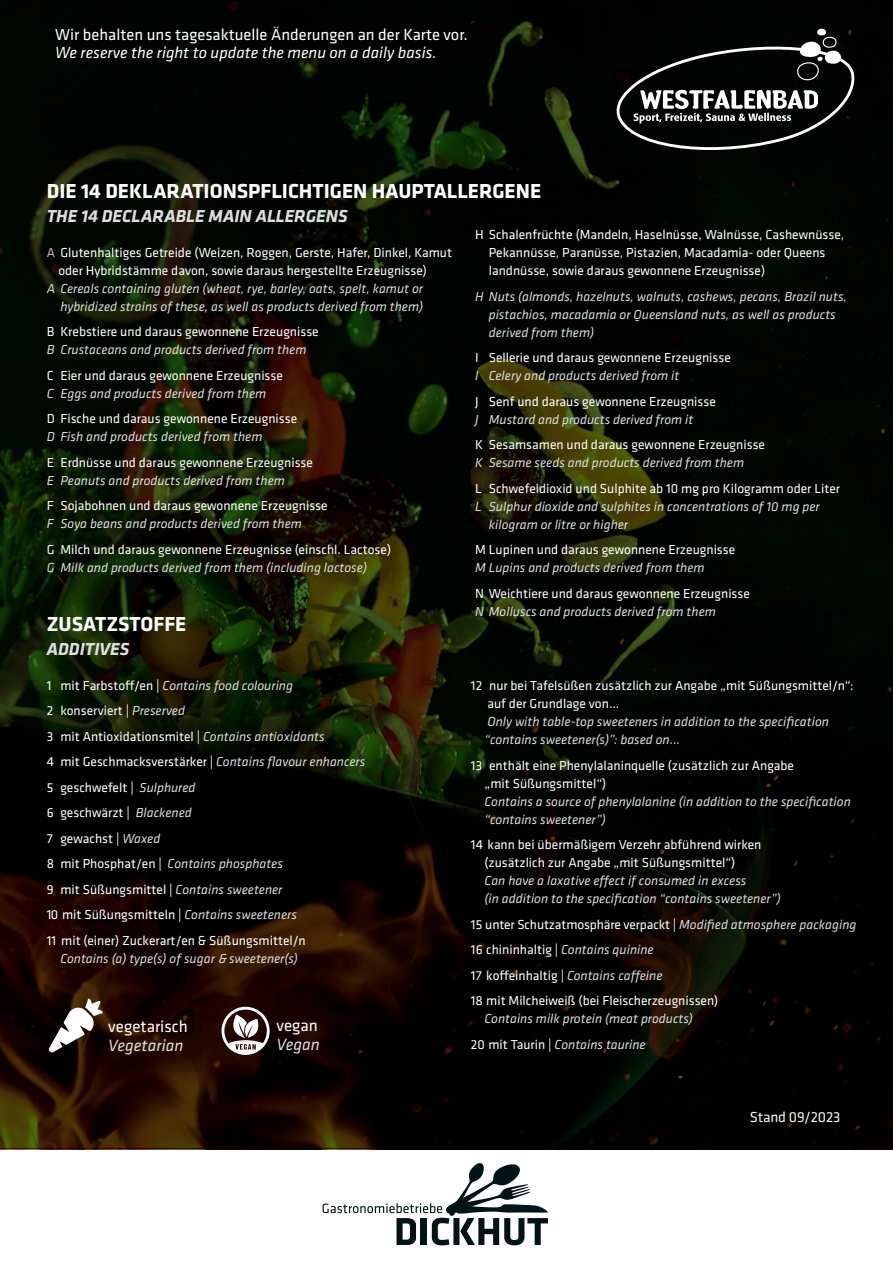
<style>
.page{position:relative;width:893px;height:1263px;background:#fff}
.page>*{position:absolute;margin:0;border:0;box-sizing:border-box;transform-origin:0 0}
.t1{font:700 21px "Klavika Basic";color:#fff}
.t2{font:italic 700 18px "Klavika Basic";color:#dddee0}
.t3{font:16.95px "Klavika Basic";color:#fff}
.t4{font:italic 16.95px "Klavika Basic";color:#dddee0}
.t5{font:16.5px "Klavika Basic";color:#fff}
.t6{font:italic 16.5px "Klavika Basic";color:#fff}
.t7{font:15px "Klavika Basic";letter-spacing:-.01em;color:#f9f5ec}
.t8{font:13.5px/25.5px "Klavika Basic";color:#fff}
.t9{font:italic 13.5px/18px "Klavika Basic";color:#dddee0}
.s1{color:#c9b29f}
.s2{font-style:italic;color:#dddee0}
.s3{font-style:inherit}
.s4{font-style:normal;color:#fff}
</style>
<div class="page">
<img style="left:0;top:0;width:893px;height:1149px">
<svg style="left:48px;top:998px;width:55px;height:54px"></svg>
<svg style="left:323px;top:1163px;width:225px;height:82px"></svg>
<svg style="left:614px;top:29px;width:244px;height:130px;background:#242724"></svg>
<svg style="left:222px;top:1007px;width:48px;height:48px"></svg>
<p class="t5" style="left:55px;top:24px;width:414px">Wir behalten uns tagesaktuelle Änderungen an der Karte vor.</p>
<p class="t6" style="left:55px;top:42px;width:383px">We reserve the right to update the menu on a daily basis.</p>
<h1 class="t1" style="left:47px;top:176px;width:496px">DIE 14 DEKLARATIONSPFLICHTIGEN HAUPTALLERGENE</h1>
<h2 class="t2" style="left:47px;top:203px;width:303px">THE 14 DECLARABLE MAIN ALLERGENS</h2>
<p class="t8" style="left:58px;top:243px;width:395px;line-height:18px;text-indent:-12px"><span class="s1">A</span> Glutenhaltiges Getreide (Weizen, Roggen, Gerste, Hafer, Dinkel, Kamut oder Hybridstämme davon, sowie daraus hergestellte Erzeugnisse)</p>
<p class="t9" style="left:47px;top:279px;width:378px;text-align:right">A Cereals containing gluten (wheat, rye, barley, oats, spelt, kamut or hybridized strains of these, as well as products derived from them)</p>
<p class="t8" style="left:47px;top:318px;width:273px">B Krebstiere und daraus gewonnene Erzeugnisse</p>
<p class="t9" style="left:47px;top:340px;width:261px">B Crustaceans and products derived from them</p>
<p class="t8" style="left:47px;top:362px;width:238px">C Eier und daraus gewonnene Erzeugnisse</p>
<p class="t9" style="left:47px;top:384px;width:221px">C Eggs and products derived from them</p>
<p class="t8" style="left:47px;top:405px;width:252px">D Fische und daraus gewonnene Erzeugnisse</p>
<p class="t9" style="left:47px;top:427px;width:217px">D Fish and products derived from them</p>
<p class="t8" style="left:47px;top:449px;width:268px">E Erdnüsse und daraus gewonnene Erzeugnisse</p>
<p class="t9" style="left:47px;top:471px;width:240px">E Peanuts and products derived from them</p>
<p class="t8" style="left:47px;top:492px;width:282px">F Sojabohnen und daraus gewonnene Erzeugnisse</p>
<p class="t9" style="left:47px;top:514px;width:257px">F Soya beans and products derived from them</p>
<p class="t8" style="left:47px;top:536px;width:346px">G Milch und daraus gewonnene Erzeugnisse (einschl. Lactose)</p>
<p class="t9" style="left:47px;top:558px;width:322px">G Milk and products derived from them (including lactose)</p>
<p class="t8" style="left:489px;top:225px;width:357px;line-height:18px;text-indent:-14px">H Schalenfrüchte (Mandeln, Haselnüsse, Walnüsse, Cashewnüsse,<br>Pekannüsse, Paranüsse, Pistazien, Macadamia- oder Queens landnüsse, sowie daraus gewonnene Erzeugnisse)</p>
<p class="t9" style="left:489px;top:287px;width:360px;text-indent:-14px">H Nuts (almonds, hazelnuts, walnuts, cashews, pecans, Brazil nuts, pistachios, macadamia or Queensland nuts, as well as products derived from them)</p>
<p class="t8" style="left:475px;top:345px;width:257px">I Sellerie und daraus gewonnene Erzeugnisse</p>
<p class="t9" style="left:475px;top:367px;width:206px">I Celery and products derived from it</p>
<p class="t8" style="left:475px;top:388px;width:242px">J Senf und daraus gewonnene Erzeugnisse</p>
<p class="t9" style="left:475px;top:410px;width:220px">J Mustard and products derived from it</p>
<p class="t8" style="left:475px;top:432px;width:291px">K Sesamsamen und daraus gewonnene Erzeugnisse</p>
<p class="t9" style="left:475px;top:454px;width:270px">K Sesame seeds and products derived from them</p>
<p class="t8" style="left:475px;top:475px;width:366px">L Schwefeldioxid und Sulphite ab 10 mg pro Kilogramm oder Liter</p>
<p class="t9" style="left:489px;top:497px;width:332px;text-indent:-14px">L Sulphur dioxide and sulphites in concentrations of 10 mg per kilogram or litre or higher</p>
<p class="t8" style="left:475px;top:537px;width:262px">M Lupinen und daraus gewonnene Erzeugnisse</p>
<p class="t9" style="left:475px;top:559px;width:231px">M Lupins and products derived from them</p>
<p class="t8" style="left:475px;top:580px;width:276px">N Weichtiere und daraus gewonnene Erzeugnisse</p>
<p class="t9" style="left:475px;top:602px;width:242px">N Molluscs and products derived from them</p>
<h1 class="t1" style="left:47px;top:609px;width:141px">ZUSATZSTOFFE</h1>
<h2 class="t2" style="left:47px;top:636px;width:84px">ADDITIVES</h2>
<p class="t8" style="left:47px;top:672px;width:320px">1 mit Farbstoff/en | <span class="s2">Contains food colouring<br></span>2 konserviert | <span class="s2">Preserved<br></span>3 mit Antioxidationsmitel | <span class="s2">Contains antioxidants<br></span>4 mit Geschmacksverstärker | <span class="s2">Contains flavour enhancers </span>5 geschwefelt | <span class="s2">Sulphured<br></span>6 geschwärzt | <span class="s2">Blackened<br></span>7 gewachst | <span class="s2">Waxed<br></span>8 mit Phosphat/en | <span class="s2">Contains phosphates<br></span>9 mit Süßungsmittel | <span class="s2">Contains sweetener<br></span>10 mit Süßungsmitteln | <span class="s2">Contains sweeteners<br></span>11 mit (einer) Zuckerart/en &amp; Süßungsmittel/n</p>
<p class="t9" style="left:60px;top:949px;width:239px">Contains (a) type(s) of sugar <span class="s3">&amp;</span>sweetener(s)</p>
<p class="t8" style="left:487px;top:676px;width:368px;line-height:18px;text-indent:-17px">12 nur bei Tafelsüßen zusätzlich zur Angabe „mit Süßungsmittel/n“: auf der Grundlage von...</p>
<p class="t9" style="left:485px;top:712px;width:346px">Only with table-top sweeteners in addition to the specification “contains sweetener(s)”: based on…</p>
<p class="t8" style="left:485px;top:756px;width:311px;line-height:18px;text-indent:-14px">13 enthält eine Phenylalaninquelle (zusätzlich zur Angabe „mit Süßungsmittel“)</p>
<p class="t9" style="left:485px;top:792px;width:368px">Contains a source of phenylalanine (in addition to the specification “contains sweetener”)</p>
<p class="t8" style="left:485px;top:835px;width:278px;line-height:18px;text-indent:-14px">14 kann bei übermäßigem Verzehr abführend wirken (zusätzlich zur Angabe „mit Süßungsmittel“)</p>
<p class="t9" style="left:485px;top:871px;width:298px">Can have a laxative effect if consumed in excess<br>(in addition to the specification “contains sweetener”)</p>
<p class="t8" style="left:471px;top:911px;width:387px">15 unter Schutzatmosphäre verpackt | <span class="s2">Modified atmosphere packaging </span>16 chininhaltig | <span class="s2">Contains quinine<br></span>17 koffeinhaltig | <span class="s2">Contains caffeine<br></span>18 mit Milcheiweiß (bei Fleischerzeugnissen)</p>
<p class="t9" style="left:471px;top:1006px;width:224px;line-height:25.5px;text-indent:14px">Contains milk protein (meat products)<br><span class="s4">20 mit Taurin |</span> Contains taurine</p>
<p class="t3" style="left:108px;top:1015px;width:81px">vegetarisch</p>
<p class="t4" style="left:108px;top:1035px;width:77px">Vegetarian</p>
<p class="t3" style="left:276px;top:1015px;width:43px">vegan</p>
<p class="t4" style="left:276px;top:1034px;width:45px">Vegan</p>
<p class="t7" style="left:750px;top:1107px;width:92px">Stand 09/2023</p>
</div>
